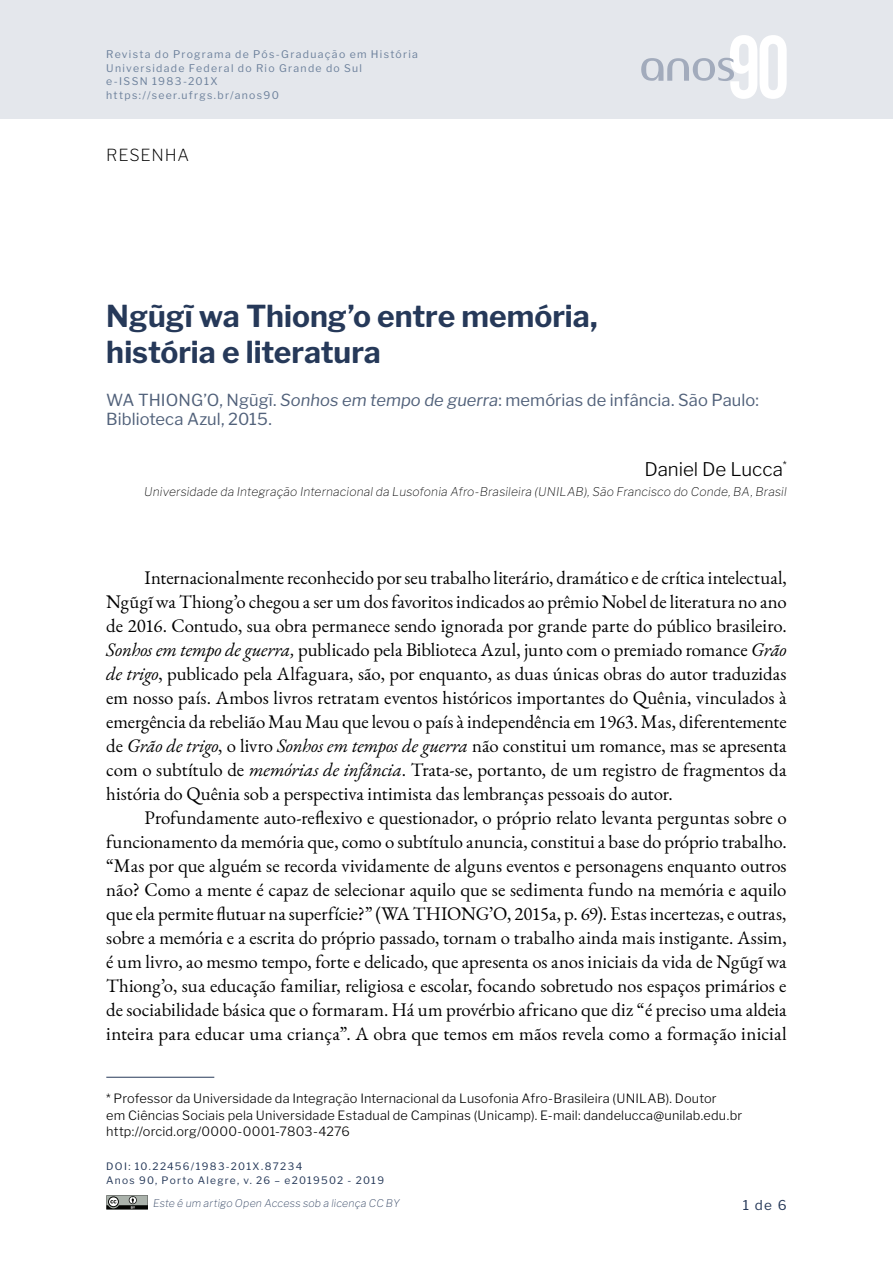
<style>
.page{position:relative;width:893px;height:1263px;background:#fff}
.page>*{position:absolute;margin:0;border:0;box-sizing:border-box;transform-origin:0 0}
.Titulo{font:700 30px/36px "Libre Franklin";color:#263959}
.Corpo_de_Texto{font:18.75px/24px "EB Garamond";letter-spacing:.005em;color:#000;text-align:justify}
.Autor{font:300 18.75px "Libre Franklin";letter-spacing:-.005em;color:#000}
.TÍTULO_LIVRO_RESENHA{font:16.5px/19.5px "Libre Franklin";letter-spacing:.005em;color:#51617a}
.t1{font:200 16.5px "Libre Franklin";letter-spacing:.05em;color:#000}
.Numeração_de_página{font:13.5px "Libre Franklin";color:#263959}
.Nota_autor{font:300 12.75px/16.5px "Libre Franklin";letter-spacing:.015em;color:#000}
.Dados_Autor_-_ÚLTIMA{font:italic 100 12px "Libre Franklin";letter-spacing:.015em;color:#000}
.t2{font:10.5px/13.5px "Libre Franklin";letter-spacing:.125em;color:#6d819c}
.t3{font:italic 100 10.5px "Libre Franklin";letter-spacing:.02em;color:#263959}
.t4{font:10.2px/14.7px "Libre Franklin";letter-spacing:.12em;color:#263959}
.s1{font-style:italic}
</style>
<div class="page">
<div style="left:0;top:0;width:893px;height:119px;background:#e4e7ec"></div>
<svg style="left:641px;top:35px;width:146px;height:64px"></svg>
<svg style="left:106px;top:1195px;width:42px;height:15px"></svg>
<hr style="left:106px;top:1077px;width:108px;height:1px;background:#263959">
<p class="t2" style="left:106px;top:48px;width:313px">Revista do Programa de Pós-Graduação em História Universidade Federal do Rio Grande do Sul<br>e-ISSN 1983-201X<br>https://seer.ufrgs.br/anos90</p>
<p class="t1" style="left:106px;top:145px;width:84px">RESENHA</p>
<h1 class="Titulo" style="left:106px;top:298px;width:493px">Ngũgĩ wa Thiong’o entre memória, história e literatura</h1>
<p class="TÍTULO_LIVRO_RESENHA" style="left:106px;top:390px;width:654px">WA THIONG’O, Ngũgĩ. <span class="s1">Sonhos em tempo de guerra</span>: memórias de infância. São Paulo:<br>Biblioteca Azul, 2015.</p>
<p class="Autor" style="left:644px;top:457px;width:144px">Daniel De Lucca<sup>*</sup></p>
<p class="Dados_Autor_-_ÚLTIMA" style="left:144px;top:485px;width:644px">Universidade da Integração Internacional da Lusofonia Afro-Brasileira (UNILAB), São Francisco do Conde, BA, Brasil</p>
<p class="Corpo_de_Texto" style="left:106px;top:566px;width:682px;text-indent:38px">Internacionalmente reconhecido por seu trabalho literário, dramático e de crítica intelectual, Ngũgĩ wa Thiong’o chegou a ser um dos favoritos indicados ao prêmio Nobel de literatura no ano de 2016. Contudo, sua obra permanece sendo ignorada por grande parte do público brasileiro.<br><span class="s1">Sonhos em tempo de guerra,</span> publicado pela Biblioteca Azul, junto com o premiado romance <span class="s1">Grão de trigo</span>, publicado pela Alfaguara, são, por enquanto, as duas únicas obras do autor traduzidas em nosso país. Ambos livros retratam eventos históricos importantes do Quênia, vinculados à emergência da rebelião Mau Mau que levou o país à independência em 1963. Mas, diferentemente de <span class="s1">Grão de trigo</span>, o livro <span class="s1">Sonhos em tempos de guerra</span> não constitui um romance, mas se apresenta com o subtítulo de <span class="s1">memórias de infância</span>. Trata-se, portanto, de um registro de fragmentos da história do Quênia sob a perspectiva intimista das lembranças pessoais do autor.</p>
<p class="Corpo_de_Texto" style="left:106px;top:806px;width:682px;text-indent:38px">Profundamente auto-reflexivo e questionador, o próprio relato levanta perguntas sobre o funcionamento da memória que, como o subtítulo anuncia, constitui a base do próprio trabalho. “Mas por que alguém se recorda vividamente de alguns eventos e personagens enquanto outros não? Como a mente é capaz de selecionar aquilo que se sedimenta fundo na memória e aquilo que ela permite flutuar na superfície?” (WA THIONG’O, 2015a, p. 69). Estas incertezas, e outras, sobre a memória e a escrita do próprio passado, tornam o trabalho ainda mais instigante. Assim, é um livro, ao mesmo tempo, forte e delicado, que apresenta os anos iniciais da vida de Ngũgĩ wa Thiong’o, sua educação familiar, religiosa e escolar, focando sobretudo nos espaços primários e de sociabilidade básica que o formaram. Há um provérbio africano que diz “é preciso uma aldeia inteira para educar uma criança”. A obra que temos em mãos revela como a formação inicial</p>
<p class="Nota_autor" style="left:106px;top:1090px;width:637px">* Professor da Universidade da Integração Internacional da Lusofonia Afro-Brasileira (UNILAB). Doutor<br>em Ciências Sociais pela Universidade Estadual de Campinas (Unicamp). E-mail: dandelucca@unilab.edu.br http://orcid.org/0000-0001-7803-4276</p>
<p class="t4" style="left:106px;top:1158px;width:279px">DOI: 10.22456/1983-201X.87234<br>Anos 90, Porto Alegre, v. 26 – e2019502 - 2019</p>
<p class="t3" style="left:153px;top:1197px;width:248px">Este é um artigo Open Access sob a licença CC BY</p>
<p class="Numeração_de_página" style="left:743px;top:1197px;width:45px">1 de 6</p>
</div>
